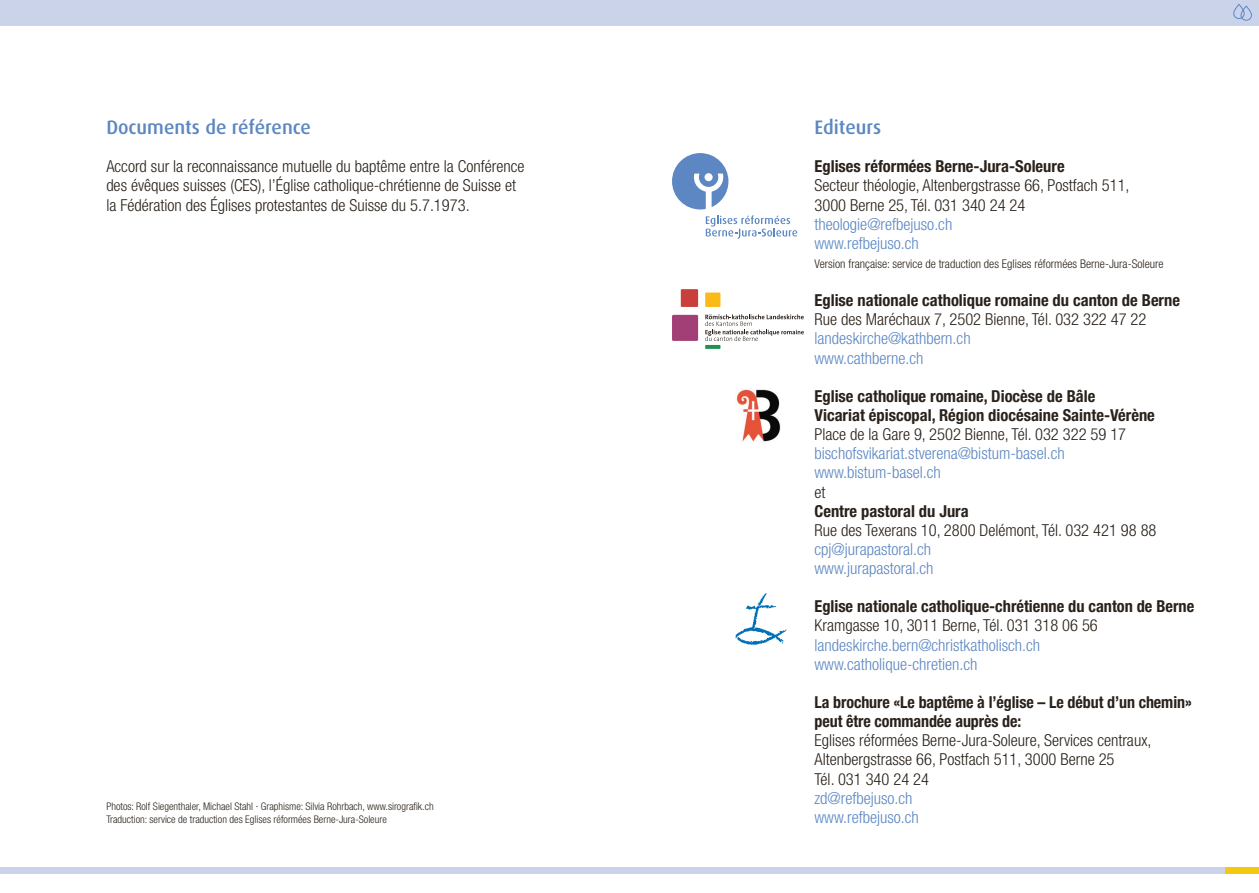
<style>
.page{position:relative;width:1259px;height:893px;background:#fff}
.page>*{position:absolute;margin:0;border:0;box-sizing:border-box;transform-origin:0 0}
.t1{font:500 19.5px "Dax";color:#5c87c2}
.t2{font:300 condensed 16.5px/19.2px "Helvetica Neue LT Std";color:#29211a}
.t3{font:700 condensed 16.5px/19.2px "Helvetica Neue LT Std";color:#29211a}
.t4{font:300 condensed 16.5px/19.2px "Helvetica Neue LT Std";color:#5c87c2}
.t5{font:300 condensed 12px "Helvetica Neue LT Std";color:#29211a}
.t6{font:300 condensed 10.5px/13.2px "Helvetica Neue LT Std";color:#29211a}
</style>
<div class="page">
<div style="left:0;top:867px;width:1225px;height:7px;background:#cbd3eb"></div>
<div style="left:1225px;top:867px;width:34px;height:7px;background:#f3c90f"></div>
<div style="left:0;top:0;width:1259px;height:26px;background:#cbd3eb"></div>
<div style="left:1233px;top:4px;width:11px;height:15px;border:1px solid #5c87c2;border-radius:5px"></div>
<div style="left:1240px;top:6px;width:11px;height:15px;border:1px solid #5c87c2;border-radius:5px"></div>
<img style="left:736px;top:388px;width:45px;height:54px">
<svg style="left:735px;top:593px;width:51px;height:52px"></svg>
<div style="left:681px;top:289px;width:17px;height:18px;background:#c93f3b"></div>
<div style="left:705px;top:293px;width:15px;height:14px;background:#faba17"></div>
<div style="left:672px;top:315px;width:26px;height:26px;background:#a33f77"></div>
<svg style="left:705px;top:314px;width:99px;height:27px"></svg>
<svg style="left:705px;top:345px;width:15px;height:4px"></svg>
<svg style="left:672px;top:153px;width:56px;height:56px"></svg>
<svg style="left:706px;top:215px;width:91px;height:24px"></svg>
<p class="t1" style="left:106px;top:116px;width:206px">Documents de référence</p>
<p class="t2" style="left:106px;top:157px;width:420px">Accord sur la reconnaissance mutuelle du baptême entre la Conférence des évêques suisses (CES), l’Église catholique-chrétienne de Suisse et la Fédération des Églises protestantes de Suisse du 5.7.1973.</p>
<p class="t6" style="left:106px;top:799px;width:329px">Photos: Rolf Siegenthaler, Michael Stahl ∙ Graphisme: Silvia Rohrbach, www.sirografik.ch<br>Traduction: service de traduction des Eglises réformées Berne-Jura-Soleure</p>
<p class="t1" style="left:814px;top:116px;width:68px">Editeurs</p>
<p class="t3" style="left:814px;top:157px;width:252px">Eglises réformées Berne-Jura-Soleure</p>
<p class="t2" style="left:814px;top:176px;width:316px">Secteur théologie, Altenbergstrasse 66, Postfach 511,<br>3000 Berne 25, Tél. 031 340 24 24</p>
<p class="t4" style="left:814px;top:214px;width:139px">theologie@refbejuso.ch www.refbejuso.ch</p>
<p class="t5" style="left:814px;top:257px;width:351px">Version française: service de traduction des Eglises réformées Berne-Jura-Soleure</p>
<p class="t3" style="left:814px;top:290px;width:367px">Eglise nationale catholique romaine du canton de Berne</p>
<p class="t2" style="left:814px;top:310px;width:333px">Rue des Maréchaux 7, 2502 Bienne, Tél. 032 322 47 22</p>
<p class="t4" style="left:814px;top:329px;width:158px">landeskirche@kathbern.ch www.cathberne.ch</p>
<p class="t3" style="left:814px;top:386px;width:342px">Eglise catholique romaine, Diocèse de Bâle<br>Vicariat épiscopal, Région diocésaine Sainte-Vérène</p>
<p class="t2" style="left:814px;top:425px;width:313px">Place de la Gare 9, 2502 Bienne, Tél. 032 322 59 17</p>
<p class="t4" style="left:814px;top:444px;width:252px">bischofsvikariat.stverena@bistum-basel.ch www.bistum-basel.ch</p>
<p class="t2" style="left:814px;top:482px;width:13px">et</p>
<p class="t3" style="left:814px;top:501px;width:156px">Centre pastoral du Jura</p>
<p class="t2" style="left:814px;top:520px;width:343px">Rue des Texerans 10, 2800 Delémont, Tél. 032 421 98 88</p>
<p class="t4" style="left:814px;top:539px;width:121px">cpj@jurapastoral.ch www.jurapastoral.ch</p>
<p class="t3" style="left:814px;top:597px;width:381px">Eglise nationale catholique-chrétienne du canton de Berne</p>
<p class="t2" style="left:814px;top:616px;width:285px">Kramgasse 10, 3011 Berne, Tél. 031 318 06 56</p>
<p class="t4" style="left:814px;top:635px;width:227px">landeskirche.bern@christkatholisch.ch www.catholique-chretien.ch</p>
<p class="t3" style="left:814px;top:692px;width:379px">La brochure «Le baptême à l’église – Le début d’un chemin» peut être commandée auprès de:</p>
<p class="t2" style="left:814px;top:731px;width:338px">Eglises réformées Berne-Jura-Soleure, Services centraux,<br>Altenbergstrasse 66, Postfach 511, 3000 Berne 25<br>Tél. 031 340 24 24</p>
<p class="t4" style="left:814px;top:788px;width:106px">zd@refbejuso.ch www.refbejuso.ch</p>
</div>
